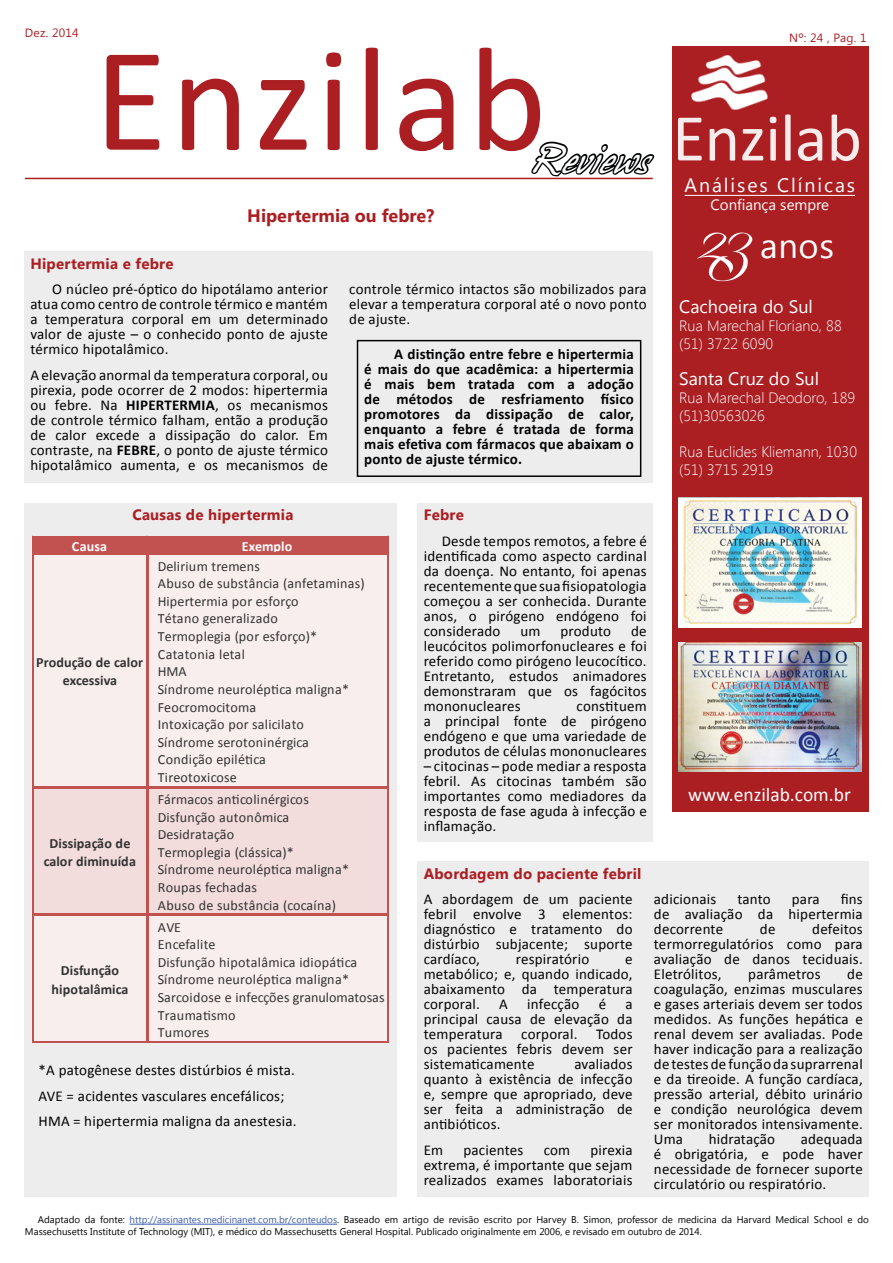
<style>
.page{position:relative;width:893px;height:1263px;background:#fff}
.page>*{position:absolute;margin:0;border:0;box-sizing:border-box;transform-origin:0 0}
.t1{font:150px "Calibri";letter-spacing:.025em;color:#ab1f23}
.t2{font:90px "Mardian Demo";color:#fff}
.t3{font:67.5px "Calibri";letter-spacing:-.01em;color:#f8ebeb}
.t4{font:36px "Hans Hand";color:#fff}
.t5{font:34.5px "Segoe UI";color:#fff}
.t6{font:19.5px "Calibri";color:#fff}
.t7{font:19.5px "Segoe UI";letter-spacing:.1em;color:#fff}
.t8{font:18px "Segoe UI";color:#fff}
.t9{font:700 18px "Segoe UI";color:#ab1f23}
.t10{font:15px/15px "Calibri";letter-spacing:.015em;color:#010203;text-align:justify}
.t11{font:700 15px/15px "Calibri";letter-spacing:.015em;color:#010203;text-align:justify}
.t12{font:300 15px/18px "Segoe UI";color:#fff}
.t13{font:700 15px "Segoe UI";letter-spacing:.015em;color:#ab1f23}
.t14{font:15px "Segoe UI";color:#fff}
.t15{font:14.1px/17.7px "Calibri";letter-spacing:.02em;color:#333}
.t16{font:700 14.1px/18.3px "Calibri";letter-spacing:.005em;color:#333;text-align:center}
.t17{font:700 14.1px "Calibri";letter-spacing:.005em;color:#fff}
.t18{font:12px "Segoe UI";letter-spacing:.02em;color:#ab1f23}
.t19{font:9.75px/11.7px "Segoe UI";color:#010203}
.s1{font-weight:700}
.s2{color:#3e5daa}
</style>
<div class="page">
<div style="left:672px;top:46px;width:197px;height:765px;background:#ab1f23"></div>
<hr style="left:685px;top:195px;width:170px;height:1px;background:#fff">
<img style="left:679px;top:498px;width:183px;height:129px">
<img style="left:679px;top:642px;width:183px;height:129px">
<img style="left:691px;top:56px;width:77px;height:54px">
<svg style="left:530px;top:141px;width:125px;height:37px"></svg>
<hr style="left:25px;top:178px;width:628px;height:1px;background:#ab1f23">
<div style="left:24px;top:503px;width:373px;height:694px;background:#eeedee"></div>
<div style="left:24px;top:252px;width:629px;height:231px;background:#eeedee"></div>
<div style="left:357px;top:340px;width:284px;height:137px;border:2px solid #010203"></div>
<div style="left:33px;top:537px;width:355px;height:17px;background:#c2524f"></div>
<div style="left:33px;top:554px;width:355px;height:234px;background:#f9eeee"></div>
<div style="left:33px;top:787px;width:355px;height:128px;background:#f3dcdc"></div>
<div style="left:33px;top:915px;width:355px;height:128px;background:#f9eeee"></div>
<hr style="left:33px;top:536px;width:1px;height:507px;background:#c2524f">
<hr style="left:146px;top:537px;width:2px;height:506px;background:#c2524f">
<hr style="left:387px;top:537px;width:1px;height:506px;background:#c2524f">
<hr style="left:34px;top:536px;width:354px;height:1px;background:#c2524f">
<hr style="left:34px;top:553px;width:354px;height:2px;background:#c2524f">
<hr style="left:34px;top:786px;width:354px;height:2px;background:#c2524f">
<hr style="left:34px;top:914px;width:354px;height:2px;background:#c2524f">
<hr style="left:34px;top:1041px;width:354px;height:2px;background:#c2524f">
<div style="left:418px;top:503px;width:235px;height:338px;background:#eeedee"></div>
<div style="left:418px;top:862px;width:451px;height:335px;background:#eeedee"></div>
<hr style="left:130px;top:1224px;width:207px;height:1px;background:#3e5daa">
<p class="t18" style="left:25px;top:25px;width:55px">Dez. 2014</p>
<h1 class="t1" style="left:94px;top:5px;width:454px">Enzilab</h1>
<h3 class="t4" style="left:533px;top:139px;width:118px">Reviews</h3>
<p class="t9" style="left:247px;top:202px;width:189px">Hipertermia ou febre?</p>
<p class="t13" style="left:30px;top:253px;width:145px">Hipertermia e febre</p>
<p class="t10" style="left:30px;top:282px;width:299px;text-indent:22px">O núcleo pré-óptico do hipotálamo anterior atua como centro de controle térmico e mantém a temperatura corporal em um determinado valor de ajuste – o conhecido ponto de ajuste térmico hipotalâmico.</p>
<p class="t10" style="left:30px;top:367px;width:299px">A elevação anormal da temperatura corporal, ou pirexia, pode ocorrer de 2 modos: hipertermia ou febre. Na <span class="s1">HIPERTERMIA</span>, os mecanismos de controle térmico falham, então a produção de calor excede a dissipação do calor. Em contraste, na <span class="s1">FEBRE</span>, o ponto de ajuste térmico hipotalâmico aumenta, e os mecanismos de</p>
<p class="t10" style="left:349px;top:282px;width:299px">controle térmico intactos são mobilizados para elevar a temperatura corporal até o novo ponto de ajuste.</p>
<p class="t11" style="left:364px;top:346px;width:271px;text-indent:30px">A distinção entre febre e hipertermia é mais do que acadêmica: a hipertermia é mais bem tratada com a adoção de métodos de resfriamento físico promotores da dissipação de calor, enquanto a febre é tratada de forma mais efetiva com fármacos que abaixam o ponto de ajuste térmico.</p>
<p class="t18" style="left:789px;top:29px;width:79px">Nº: 24 , Pag. 1</p>
<h3 class="t3" style="left:672px;top:95px;width:191px">Enzilab</h3>
<h3 class="t7" style="left:684px;top:171px;width:172px">Análises Clínicas</h3>
<p class="t14" style="left:711px;top:194px;width:120px">Confiança sempre</p>
<h2 class="t2" style="left:699px;top:175px;width:54px">23</h2>
<h3 class="t5" style="left:760px;top:222px;width:76px">anos</h3>
<p class="t8" style="left:679px;top:294px;width:135px">Cachoeira do Sul</p>
<p class="t12" style="left:679px;top:316px;width:164px">Rua Marechal Floriano, 88 (51) 3722 6090</p>
<p class="t8" style="left:679px;top:366px;width:141px">Santa Cruz do Sul</p>
<p class="t12" style="left:679px;top:388px;width:177px">Rua Marechal Deodoro, 189 (51)30563026</p>
<p class="t12" style="left:679px;top:442px;width:179px">Rua Euclides Kliemann, 1030 (51) 3715 2919</p>
<p class="t13" style="left:132px;top:504px;width:163px">Causas de hipertermia</p>
<p class="t13" style="left:424px;top:504px;width:42px">Febre</p>
<p class="t10" style="left:424px;top:533px;width:225px;text-indent:18px">Desde tempos remotos, a febre é identificada como aspecto cardinal da doença. No entanto, foi apenas recentemente que sua fisiopatologia começou a ser conhecida. Durante anos, o pirógeno endógeno foi considerado</p>
<p class="t17" style="left:72px;top:537px;width:37px">Causa</p>
<p class="t17" style="left:242px;top:537px;width:52px">Exemplo</p>
<p class="t15" style="left:158px;top:557px;width:208px">Delirium tremens<br>Abuso de substância (anfetaminas)<br>Hipertermia por esforço<br>Tétano generalizado<br>Termoplegia (por esforço)*<br>Catatonia letal<br>HMA<br>Síndrome neuroléptica maligna*<br>Feocromocitoma<br>Intoxicação por salicilato<br>Síndrome serotoninérgica<br>Condição epilética<br>Tireotoxicose</p>
<p class="t15" style="left:158px;top:790px;width:193px">Fármacos anticolinérgicos<br>Disfunção autonômica<br>Desidratação<br>Termoplegia (clássica)*<br>Síndrome neuroléptica maligna*<br>Roupas fechadas<br>Abuso de substância (cocaína)</p>
<p class="t15" style="left:158px;top:918px;width:228px">AVE<br>Encefalite<br>Disfunção hipotalâmica idiopática<br>Síndrome neuroléptica maligna*<br>Sarcoidose e infecções granulomatosas<br>Traumatismo<br>Tumores</p>
<p class="t10" style="left:424px;top:623px;width:225px;text-indent:207px">de leucócitos polimorfonucleares e foi referido como pirógeno leucocítico.<br>Entretanto, estudos animadores demonstraram que os fagócitos mononucleares</p>
<p class="t10" style="left:520px;top:623px;width:22px">um</p>
<p class="t10" style="left:560px;top:623px;width:52px">produto</p>
<p class="t16" style="left:36px;top:653px;width:109px">Produção de calor excessiva</p>
<p class="t10" style="left:424px;top:698px;width:225px;text-indent:153px">constituem a principal fonte de pirógeno endógeno e que uma variedade de produtos de células mononucleares</p>
<p class="t10" style="left:424px;top:758px;width:225px">– citocinas – pode mediar a resposta febril. As citocinas também são importantes como mediadores da resposta de fase aguda à infecção e inflamação.</p>
<p class="t13" style="left:424px;top:863px;width:219px">Abordagem do paciente febril</p>
<p class="t10" style="left:424px;top:892px;width:210px">A abordagem de um paciente febril envolve 3 elementos: diagnóstico e tratamento do distúrbio subjacente; suporte cardíaco,</p>
<h3 class="t6" style="left:688px;top:782px;width:164px">www.enzilab.com.br</h3>
<p class="t16" style="left:44px;top:834px;width:94px">Dissipação de calor diminuída</p>
<p class="t10" style="left:654px;top:892px;width:210px;text-indent:187px">fins de avaliação da hipertermia decorrente</p>
<p class="t10" style="left:654px;top:892px;width:64px">adicionais</p>
<p class="t10" style="left:737px;top:892px;width:35px">tanto</p>
<p class="t10" style="left:792px;top:892px;width:29px">para</p>
<p class="t10" style="left:654px;top:922px;width:210px;text-indent:158px">defeitos termorregulatórios como para avaliação de danos teciduais.<br>Eletrólitos,</p>
<p class="t10" style="left:760px;top:922px;width:17px">de</p>
<p class="t10" style="left:516px;top:952px;width:75px">respiratório</p>
<p class="t10" style="left:424px;top:952px;width:210px;text-indent:201px">e metabólico; e, quando indicado, abaixamento da temperatura corporal.</p>
<p class="t16" style="left:52px;top:961px;width:78px">Disfunção hipotalâmica</p>
<p class="t10" style="left:748px;top:967px;width:74px">parâmetros</p>
<p class="t10" style="left:654px;top:967px;width:210px;text-indent:193px">de coagulação, enzimas musculares e gases arteriais devem ser todos medidos. As funções hepática e renal devem ser avaliadas. Pode haver indicação para a realização de testes de função da suprarrenal e da tireoide. A função cardíaca, pressão arterial, débito urinário e condição neurológica devem ser monitorados intensivamente.<br>Uma</p>
<p class="t10" style="left:499px;top:997px;width:10px">A</p>
<p class="t10" style="left:527px;top:997px;width:54px">infecção</p>
<p class="t10" style="left:599px;top:997px;width:9px">é</p>
<p class="t10" style="left:424px;top:997px;width:210px;text-indent:202px">a principal causa de elevação da temperatura corporal. Todos os pacientes febris devem ser sistematicamente</p>
<p class="t10" style="left:424px;top:1057px;width:210px;text-indent:151px">avaliados quanto à existência de infecção e, sempre que apropriado, deve ser feita a administração de antibióticos.</p>
<p class="t10" style="left:424px;top:1142px;width:21px">Em</p>
<p class="t10" style="left:463px;top:1142px;width:62px">pacientes</p>
<p class="t10" style="left:544px;top:1142px;width:28px">com</p>
<p class="t10" style="left:39px;top:1057px;width:260px;line-height:25.5px;text-align:left">*A patogênese destes distúrbios é mista.<br>AVE = acidentes vasculares encefálicos;<br>HMA = hipertermia maligna da anestesia.</p>
<p class="t10" style="left:709px;top:1132px;width:68px">hidratação</p>
<p class="t10" style="left:654px;top:1132px;width:210px;text-indent:147px">adequada é obrigatória, e pode haver necessidade de fornecer suporte circulatório ou respiratório.</p>
<p class="t19" style="left:25px;top:1213px;width:845px;text-indent:13px">Adaptado da fonte: <span class="s2">http://assinantes.medicinanet.com.br/conteudos</span>. Baseado em artigo de revisão escrito por Harvey B. Simon, professor de medicina da Harvard Medical School e do<br>Massechusetts Institute of Technology (MIT), e médico do Massechusetts General Hospital. Publicado originalmente em 2006, e revisado em outubro de 2014.</p>
<p class="t10" style="left:424px;top:1142px;width:210px;text-indent:167px">pirexia extrema, é importante que sejam realizados exames laboratoriais</p>
</div>
